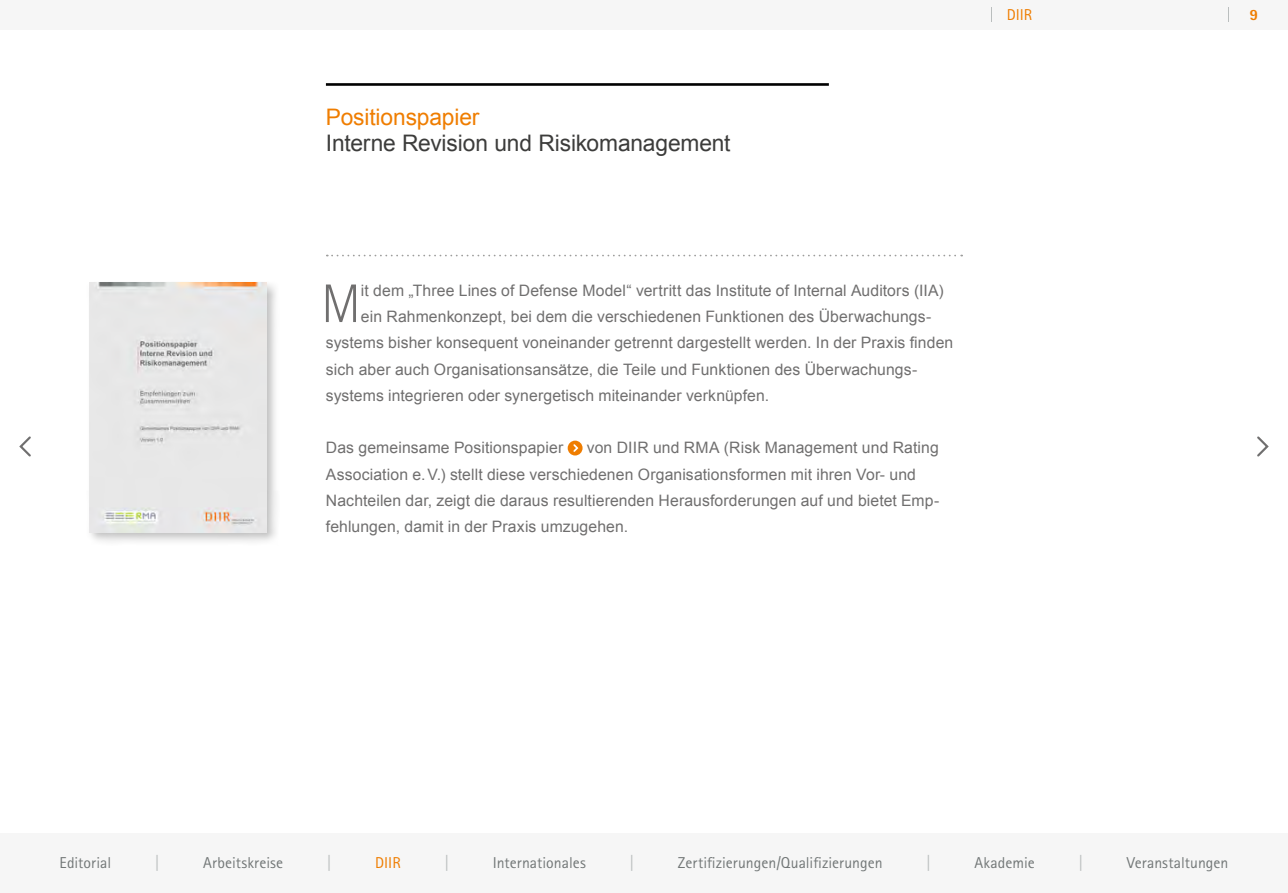
<style>
.page{position:relative;width:1288px;height:893px;background:#fff}
.page>*{position:absolute;margin:0;border:0;box-sizing:border-box;transform-origin:0 0}
.t1{font:22.75px "Arial";letter-spacing:-.005em;color:#3c3c3b}
.t2{font:22.75px "Arial";letter-spacing:-.005em;color:#ef7d00}
.t3{font:15.75px/26.2px "Arial";letter-spacing:.005em;color:#706f6f}
.t4{font:15.75px "Rotis Sans Serif Pro";letter-spacing:.005em;color:#727777}
.t5{font:15.75px "Rotis Sans Serif Pro";color:#ef7d00}
.t6{font:15.75px "Rotis Sans Serif Pro";color:#babebe}
.t7{font:800 15.75px "Rotis Sans Serif Pro";color:#ef7d00}
</style>
<div class="page">
<div style="left:0;top:0;width:1287px;height:30px;background:#f6f6f6"></div>
<div style="left:86px;top:279px;width:194px;height:266px;background:#000;opacity:.25"></div>
<hr style="left:326px;top:83px;width:502px;height:3px;background:#000">
<svg style="left:327px;top:255px;width:635px;height:1px"></svg>
<svg style="left:326px;top:285px;width:30px;height:37px"></svg>
<div style="left:567px;top:441px;width:15px;height:14px;background:#ef7d00;border-radius:50%"></div>
<svg style="left:573px;top:444px;width:6px;height:8px"></svg>
<div style="left:0;top:833px;width:1287px;height:60px;background:#f6f6f6"></div>
<img style="left:89px;top:283px;width:177px;height:249px">
<svg style="left:1257px;top:436px;width:12px;height:21px"></svg>
<svg style="left:19px;top:436px;width:12px;height:21px"></svg>
<svg style="left:991px;top:7px;width:1px;height:15px"></svg>
<h1 class="t2" style="left:326px;top:102px;width:155px">Positionspapier</h1>
<h1 class="t1" style="left:326px;top:129px;width:406px">Interne Revision und Risikomanagement</h1>
<p class="t3" style="left:361px;top:277px;width:584px">it dem „Three Lines of Defense Model“ vertritt das Institute of Internal Auditors (IIA)</p>
<p class="t3" style="left:361px;top:304px;width:571px">ein Rahmenkonzept, bei dem die verschiedenen Funktionen des Überwachungs-</p>
<p class="t3" style="left:326px;top:330px;width:629px">systems bisher konsequent voneinander getrennt dargestellt werden. In der Praxis finden</p>
<p class="t3" style="left:326px;top:356px;width:593px">sich aber auch Organisationsansätze, die Teile und Funktionen des Überwachungs-</p>
<p class="t3" style="left:326px;top:382px;width:444px">systems integrieren oder synergetisch miteinander verknüpfen.</p>
<p class="t3" style="left:326px;top:435px;width:239px">Das gemeinsame Positionspapier</p>
<p class="t3" style="left:326px;top:435px;width:615px;text-indent:261px">von DIIR und RMA (Risk Management und Rating Association e.V.) stellt diese verschiedenen Organisationsformen mit ihren Vor- und Nachteilen dar, zeigt die daraus resultierenden Herausforderungen auf und bietet Emp&shy;fehlungen, damit in der Praxis umzugehen.</p>
<p class="t5" style="left:1006px;top:6px;width:27px">DIIR</p>
<p class="t7" style="left:1249px;top:5px;width:10px">9</p>
<p class="t4" style="left:60px;top:853px;width:53px">Editorial</p>
<p class="t6" style="left:155px;top:853px;width:6px">|</p>
<p class="t4" style="left:203px;top:853px;width:82px">Arbeitskreise</p>
<p class="t6" style="left:327px;top:853px;width:6px">|</p>
<p class="t5" style="left:375px;top:853px;width:27px">DIIR</p>
<p class="t6" style="left:444px;top:853px;width:6px">|</p>
<p class="t4" style="left:492px;top:853px;width:95px">Internationales</p>
<p class="t6" style="left:630px;top:853px;width:6px">|</p>
<p class="t4" style="left:678px;top:853px;width:206px">Zertifizierungen/Qualifizierungen</p>
<p class="t6" style="left:926px;top:853px;width:6px">|</p>
<p class="t4" style="left:974px;top:853px;width:62px">Akademie</p>
<p class="t6" style="left:1078px;top:853px;width:6px">|</p>
<p class="t4" style="left:1126px;top:853px;width:103px">Veranstaltungen</p>
</div>
